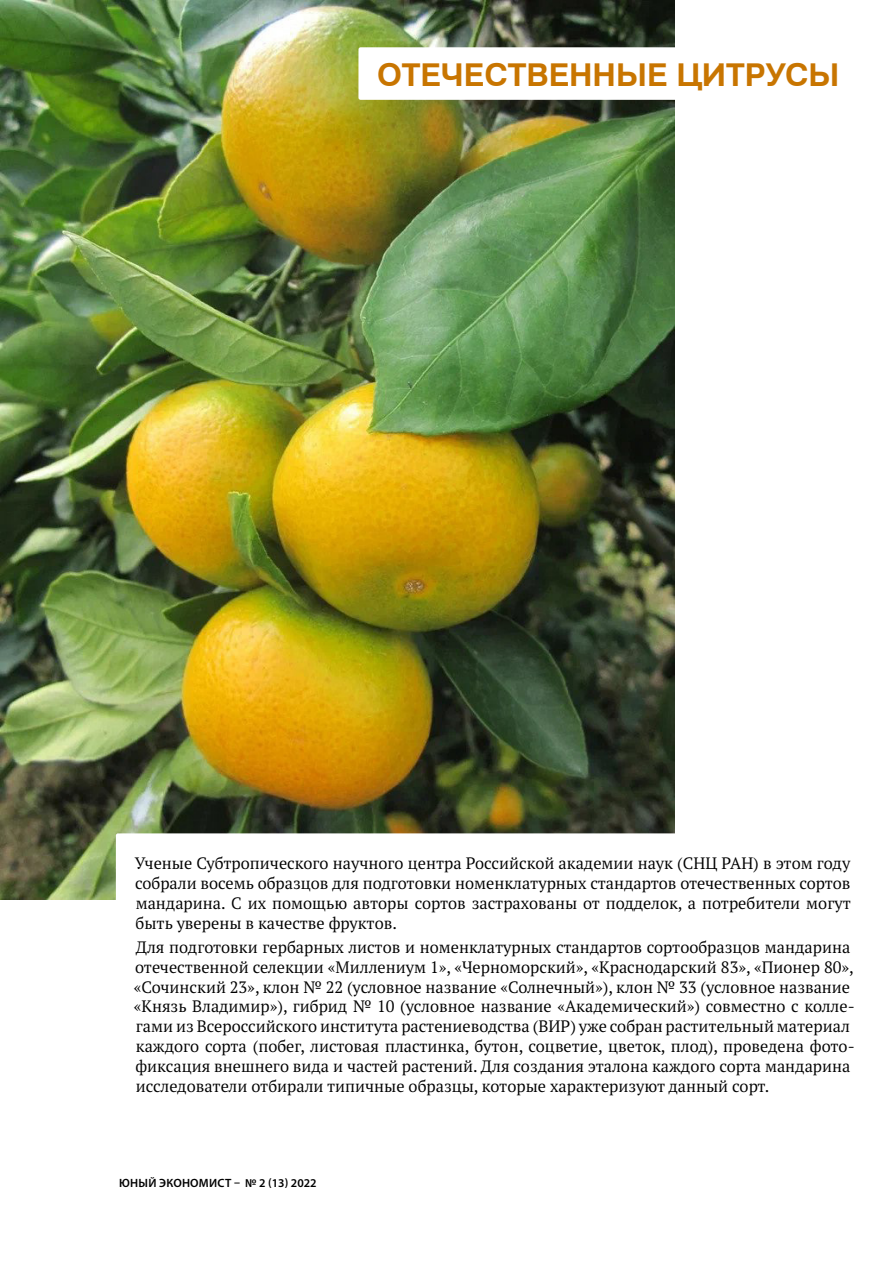
<style>
.page{position:relative;width:893px;height:1263px;background:#fff}
.page>*{position:absolute;margin:0;border:0;box-sizing:border-box;transform-origin:0 0}
.t1{font:700 31.5px "Swiss 721 BT";color:#c87500}
.t2{font:16.5px/19.8px "PT Serif Pro";color:#000;text-align:justify}
.t3{font:600 12px "Myriad Pro";letter-spacing:.02em;color:#000}
</style>
<div class="page">
<img style="left:0;top:0;width:674px;height:899px">
<div style="left:116px;top:833px;width:754px;height:282px;background:#fff;border-radius:2px"></div>
<div style="left:358px;top:47px;width:511px;height:53px;background:#fff;border-radius:2px"></div>
<h1 class="t1" style="left:377px;top:52px;width:464px">ОТЕЧЕСТВЕННЫЕ ЦИТРУСЫ</h1>
<p class="t2" style="left:135px;top:853px;width:718px">Ученые Субтропического научного центра Российской академии наук (СНЦ РАН) в этом году собрали восемь образцов для подготовки номенклатурных стандартов отечественных сортов мандарина. С их помощью авторы сортов застрахованы от подделок, а потребители могут быть уверены в качестве фруктов.</p>
<p class="t2" style="left:134px;top:937px;width:722px;text-align:left">Для подготовки гербарных листов и номенклатурных стандартов сортообразцов мандарина отечественной селекции «Миллениум 1», «Черноморский», «Краснодарский 83», «Пионер 80», «Сочинский 23», клон № 22 (условное название «Солнечный»), клон № 33 (условное название «Князь Владимир»), гибрид № 10 (условное название «Академический») совместно с колле&shy;гами из Всероссийского института растениеводства (ВИР) уже собран растительный материал каждого сорта (побег, листовая пластинка, бутон, соцветие, цветок, плод), проведена фото&shy;фиксация внешнего вида и частей растений. Для создания эталона каждого сорта мандарина исследователи отбирали типичные образцы, которые характеризуют данный сорт.</p>
<p class="t3" style="left:119px;top:1175px;width:199px">ЮНЫЙ ЭКОНОМИСТ – № 2 (13) 2022</p>
</div>
